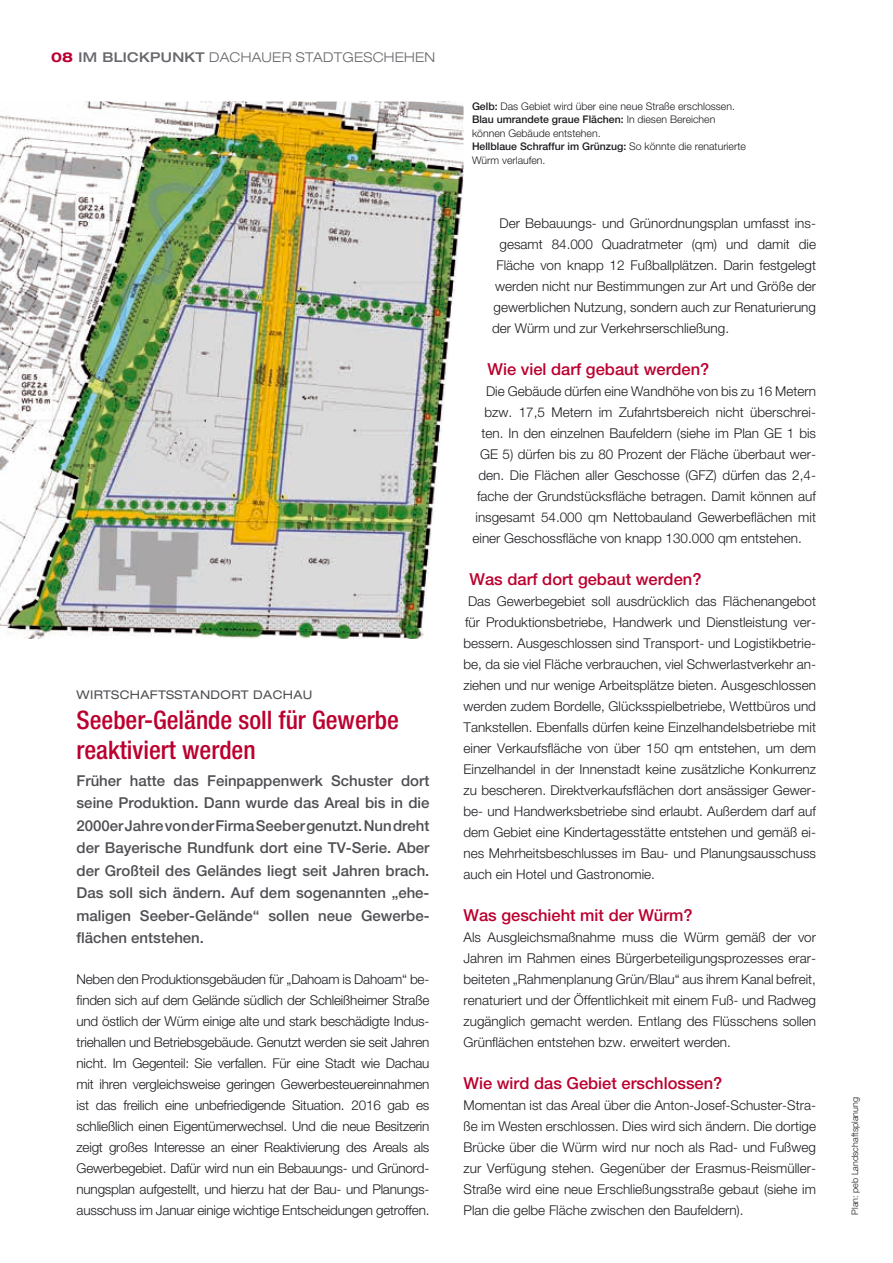
<style>
.page{position:relative;width:893px;height:1263px;background:#fff}
.page>*{position:absolute;margin:0;border:0;box-sizing:border-box;transform-origin:0 0}
.t1{font:500 condensed 25.5px/30px "Helvetica Neue";color:#bb002f}
.t2{font:500 16.5px "Helvetica Neue";color:#bb002f}
.t3{font:500 15px/22.5px "Helvetica Neue";color:#504e53;text-align:justify}
.t4{font:300 13.5px/21px "Helvetica Neue";color:#1b1c20;text-align:justify}
.t5{font:300 expanded 13.5px "Helvetica Neue";letter-spacing:.02em;color:#68676c}
.t6{font:expanded 12px "Helvetica Neue";letter-spacing:.03em;color:#504e53}
.t7{font:300 10.5px/13.5px "Helvetica Neue";color:#1b1c20}
.t8{font:300 9px "Helvetica Neue";color:#1b1c20}
.s1{font-weight:700;color:#bb002f}
.s2{font-weight:500}
</style>
<div class="page">
<img style="left:0;top:102px;width:463px;height:537px">
<p class="t5" style="left:51px;top:49px;width:386px"><span class="s1">08</span> <span class="s2">IM BLICKPUNKT</span> DACHAUER STADTGESCHEHEN</p>
<p class="t6" style="left:77px;top:687px;width:237px">WIRTSCHAFTSSTANDORT DACHAU</p>
<h1 class="t1" style="left:77px;top:705px;width:324px">Seeber-Gelände soll für Gewerbe reaktiviert werden</h1>
<p class="t3" style="left:77px;top:769px;width:354px">Früher hatte das Feinpappenwerk Schuster dort seine Produktion. Dann wurde das Areal bis in die 2000er Jahre von der Firma Seeber genutzt. Nun dreht der Bayerische Rundfunk dort eine TV-Serie. Aber der Großteil des Geländes liegt seit Jahren brach.<br>Das soll sich ändern. Auf dem sogenannten „ehe&shy;maligen Seeber-Gelände“ sollen neue Gewerbe&shy;flächen entstehen.</p>
<p class="t4" style="left:77px;top:968px;width:354px">Neben den Produktionsgebäuden für „Dahoam is Dahoam“ be&shy;finden sich auf dem Gelände südlich der Schleißheimer Straße und östlich der Würm einige alte und stark beschädigte Indus&shy;triehallen und Betriebsgebäude. Genutzt werden sie seit Jahren nicht. Im Gegenteil: Sie verfallen. Für eine Stadt wie Dachau mit ihren vergleichsweise geringen Gewerbesteuereinnahmen ist das freilich eine unbefriedigende Situation. 2016 gab es schließlich einen Eigentümerwechsel. Und die neue Besitzerin zeigt großes Interesse an einer Reaktivierung des Areals als Gewerbegebiet. Dafür wird nun ein Bebauungs- und Grünord&shy;nungsplan aufgestellt, und hierzu hat der Bau- und Planungs&shy;ausschuss im Januar einige wichtige Entscheidungen getroffen.</p>
<p class="t7" style="left:472px;top:99px;width:275px"><span class="s2">Gelb:</span> Das Gebiet wird über eine neue Straße erschlossen.<br><span class="s2">Blau umrandete graue Flächen:</span> In diesen Bereichen können Gebäude entstehen.<br><span class="s2">Hellblaue Schraffur im Grünzug:</span> So könnte die renaturierte Würm verlaufen.</p>
<p class="t4" style="left:499px;top:212px;width:318px">Der Bebauungs- und Grünordnungsplan umfasst ins-</p>
<p class="t4" style="left:499px;top:233px;width:318px">gesamt 84.000 Quadratmeter (qm) und damit die</p>
<p class="t4" style="left:496px;top:254px;width:321px">Fläche von knapp 12 Fußballplätzen. Darin festgelegt</p>
<p class="t4" style="left:495px;top:275px;width:322px">werden nicht nur Bestimmungen zur Art und Größe der</p>
<p class="t4" style="left:493px;top:296px;width:324px">gewerblichen Nutzung, sondern auch zur Renaturierung</p>
<p class="t4" style="left:492px;top:317px;width:239px">der Würm und zur Verkehrserschließung.</p>
<p class="t2" style="left:487px;top:359px;width:223px">Wie viel darf gebaut werden?</p>
<p class="t4" style="left:486px;top:380px;width:332px">Die Gebäude dürfen eine Wandhöhe von bis zu 16 Metern</p>
<p class="t4" style="left:484px;top:401px;width:333px">bzw. 17,5 Metern im Zufahrtsbereich nicht überschrei-</p>
<p class="t4" style="left:481px;top:422px;width:336px">ten. In den einzelnen Baufeldern (siehe im Plan GE 1 bis</p>
<p class="t4" style="left:480px;top:443px;width:338px">GE 5) dürfen bis zu 80 Prozent der Fläche überbaut wer-</p>
<p class="t4" style="left:478px;top:464px;width:339px">den. Die Flächen aller Geschosse (GFZ) dürfen das 2,4-</p>
<p class="t4" style="left:477px;top:485px;width:340px">fache der Grundstücksfläche betragen. Damit können auf</p>
<p class="t4" style="left:475px;top:506px;width:342px">insgesamt 54.000 qm Nettobauland Gewerbeflächen mit</p>
<p class="t4" style="left:472px;top:527px;width:331px">einer Geschossfläche von knapp 130.000 qm entstehen.</p>
<p class="t2" style="left:469px;top:569px;width:233px">Was darf dort gebaut werden?</p>
<p class="t4" style="left:463px;top:590px;width:354px;text-indent:4px">Das Gewerbegebiet soll ausdrücklich das Flächenangebot für Produktionsbetriebe, Handwerk und Dienstleistung ver&shy;bessern. Ausgeschlossen sind Transport- und Logistikbetrie&shy;be, da sie viel Fläche verbrauchen, viel Schwerlastverkehr an&shy;ziehen und nur wenige Arbeitsplätze bieten. Ausgeschlossen werden zudem Bordelle, Glücksspielbetriebe, Wettbüros und Tankstellen. Ebenfalls dürfen keine Einzelhandelsbetriebe mit einer Verkaufsfläche von über 150 qm entstehen, um dem Einzelhandel in der Innenstadt keine zusätzliche Konkurrenz zu bescheren. Direktverkaufsflächen dort ansässiger Gewer&shy;be- und Handwerksbetriebe sind erlaubt. Außerdem darf auf dem Gebiet eine Kindertagesstätte entstehen und gemäß ei&shy;nes Mehrheitsbeschlusses im Bau- und Planungsausschuss auch ein Hotel und Gastronomie.</p>
<p class="t2" style="left:463px;top:905px;width:231px">Was geschieht mit der Würm?</p>
<p class="t4" style="left:463px;top:926px;width:354px">Als Ausgleichsmaßnahme muss die Würm gemäß der vor Jahren im Rahmen eines Bürgerbeteiligungsprozesses erar&shy;beiteten „Rahmenplanung Grün/Blau“ aus ihrem Kanal befreit, renaturiert und der Öffentlichkeit mit einem Fuß- und Radweg zugänglich gemacht werden. Entlang des Flüsschens sollen Grünflächen entstehen bzw. erweitert werden.</p>
<p class="t2" style="left:463px;top:1073px;width:260px">Wie wird das Gebiet erschlossen?</p>
<p class="t4" style="left:463px;top:1094px;width:354px">Momentan ist das Areal über die Anton-Josef-Schuster-Stra&shy;ße im Westen erschlossen. Dies wird sich ändern. Die dortige Brücke über die Würm wird nur noch als Rad- und Fußweg zur Verfügung stehen. Gegenüber der Erasmus-Reismüller-Straße wird eine neue Erschließungsstraße gebaut (siehe im Plan die gelbe Fläche zwischen den Baufeldern).</p>
<p class="t8" style="left:849px;top:1215px;width:119px;rotate:-90deg">Plan: peb Landschaftsplanung</p>
</div>
